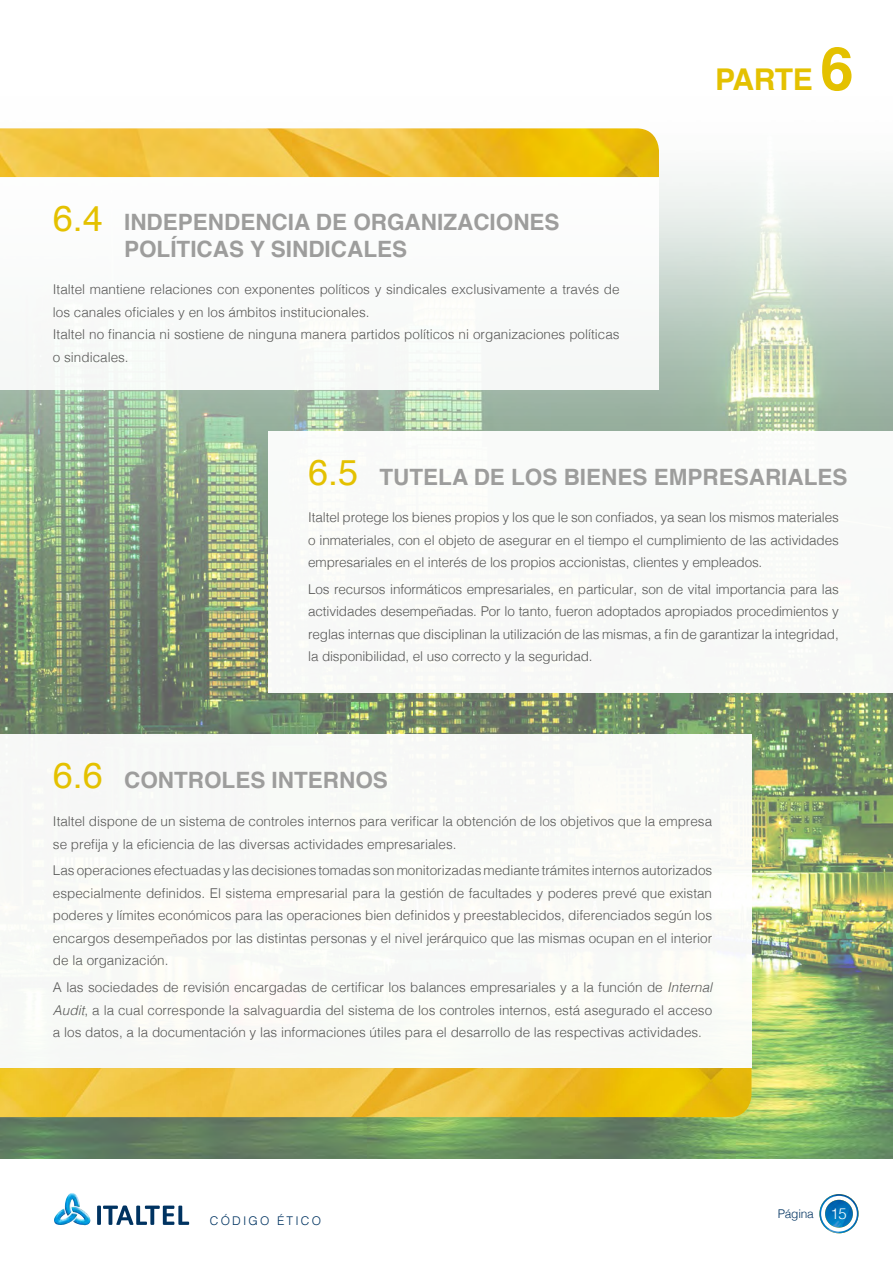
<style>
.page{position:relative;width:893px;height:1263px;background:#fff}
.page>*{position:absolute;margin:0;border:0;box-sizing:border-box;transform-origin:0 0}
.t1{font:36px "Helvetica";color:#e4c100}
.t2{font:700 30px "Helvetica";letter-spacing:-.015em;color:#e4c100}
.t3{font:700 22.5px/27px "Helvetica";color:#9d9d9c}
.t4{font:300 15px "Helvetica";color:#fff}
.t5{font:300 13.5px/22.5px "Helvetica";color:#575756;text-align:justify}
.t6{font:300 12px "Helvetica";letter-spacing:.18em;color:#003361}
.s1{font-size:60px}
.s2{font-weight:400;font-size:36px;color:#e4c100}
.s3{font-style:italic}
</style>
<div class="page">
<img style="left:0;top:174px;width:893px;height:985px">
<svg style="left:97px;top:1205px;width:4px;height:20px"></svg>
<svg style="left:103px;top:1205px;width:86px;height:20px"></svg>
<img style="left:54px;top:1193px;width:37px;height:33px">
<img style="left:819px;top:1194px;width:40px;height:39px;border-radius:20px">
<svg style="left:821px;top:1196px;width:36px;height:35px"></svg>
<img style="left:825px;top:1200px;width:28px;height:27px;border-radius:14px">
<img style="left:0;top:128px;width:659px;height:50px">
<img style="left:0;top:1068px;width:751px;height:49px">
<div style="left:0;top:178px;width:659px;height:212px;background:#fff"></div>
<div style="left:0;top:734px;width:751px;height:334px;background:#f7f9f7"></div>
<div style="left:269px;top:431px;width:624px;height:262px;background:#f8f9f8"></div>
<hr style="left:892px;top:558px;width:1px;height:281px;background:#fff">
<h1 class="t1" style="left:53px;top:190px;width:52px">6.4</h1>
<h3 class="t3" style="left:124px;top:209px;width:437px">INDEPENDENCIA DE ORGANIZACIONES<br>POLÍTICAS Y SINDICALES</h3>
<p class="t5" style="left:53px;top:277px;width:568px;text-align:left">Italtel mantiene relaciones con exponentes políticos y sindicales exclusivamente a través de los canales oficiales y en los ámbitos institucionales.<br>Italtel no financia ni sostiene de ninguna manera partidos políticos ni organizaciones políticas o sindicales.</p>
<h2 class="t2" style="left:715px;top:55px;width:140px">PARTE <span class="s1">6</span></h2>
<h3 class="t3" style="left:308px;top:463px;width:541px"><span class="s2">6.5</span> TUTELA DE LOS BIENES EMPRESARIALES</h3>
<p class="t5" style="left:308px;top:505px;width:532px">Italtel protege los bienes propios y los que le son confiados, ya sean los mismos materiales o inmateriales, con el objeto de asegurar en el tiempo el cumplimiento de las actividades empresariales en el interés de los propios accionistas, clientes y empleados.</p>
<p class="t5" style="left:308px;top:577px;width:532px">Los recursos informáticos empresariales, en particular, son de vital importancia para las actividades desempeñadas. Por lo tanto, fueron adoptados apropiados procedimientos y reglas internas que disciplinan la utilización de las mismas, a fin de garantizar la integridad, la disponibilidad, el uso correcto y la seguridad.</p>
<h1 class="t1" style="left:53px;top:747px;width:52px">6.6</h1>
<h3 class="t3" style="left:124px;top:767px;width:265px">CONTROLES INTERNOS</h3>
<p class="t5" style="left:53px;top:809px;width:661px">Italtel dispone de un sistema de controles internos para verificar la obtención de los objetivos que la empresa se prefija y la eficiencia de las diversas actividades empresariales.</p>
<p class="t5" style="left:53px;top:858px;width:661px">Las operaciones efectuadas y las decisiones tomadas son monitorizadas mediante trámites internos autorizados especialmente definidos. El sistema empresarial para la gestión de facultades y poderes prevé que existan poderes y límites económicos para las operaciones bien definidos y preestablecidos, diferenciados según los encargos desempeñados por las distintas personas y el nivel jerárquico que las mismas ocupan en el interior de la organización.</p>
<p class="t5" style="left:53px;top:975px;width:661px">A las sociedades de revisión encargadas de certificar los balances empresariales y a la función de <span class="s3">Internal Audit</span>, a la cual corresponde la salvaguardia del sistema de los controles internos, está asegurado el acceso a los datos, a la documentación y las informaciones útiles para el desarrollo de las respectivas actividades.</p>
<p class="t6" style="left:210px;top:1210px;width:113px">CÓDIGO ÉTICO</p>
<p class="t6" style="left:778px;top:1203px;width:38px">Página</p>
<p class="t4" style="left:830px;top:1201px;width:18px">15</p>
</div>
